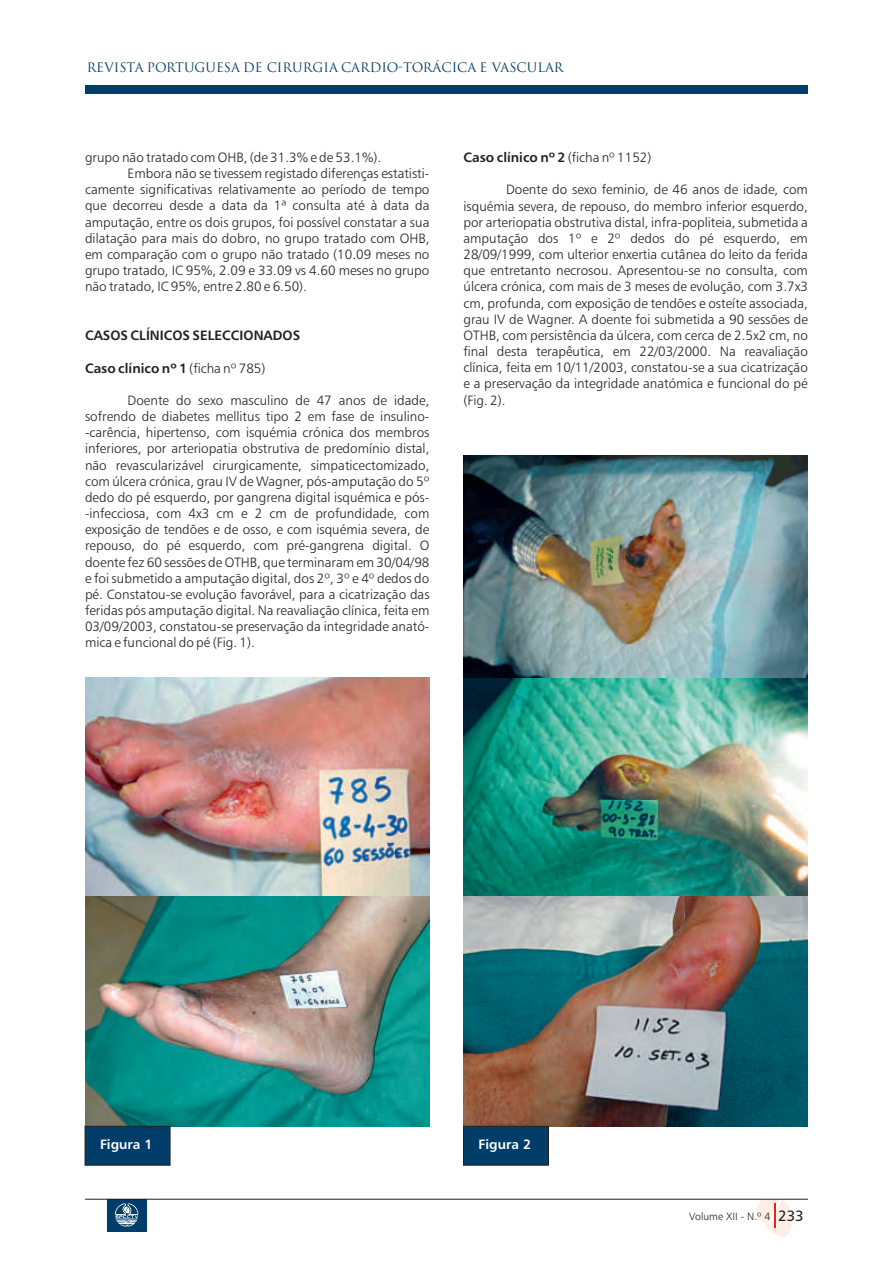
<style>
.page{position:relative;width:893px;height:1263px;background:#fff}
.page>*{position:absolute;margin:0;border:0;box-sizing:border-box;transform-origin:0 0}
.t1{font:13.5px/16.2px "Humanist 777 BT Light B";color:#231f20;text-align:justify}
.t2{font:13.5px "Humanist 777 BT Roman B,Bold";color:#231f20}
.t3{font:13.5px "Humanist 777 BT Roman B,Bold";color:#fff}
.t4{font:12.75px "Trajax";color:#003d68}
.t5{font:10.5px "Humanist 777 BT Light B";color:#231f20}
.s1{font-family:"Humanist 777 BT Light B"}
.s2{font-family:"Humanist 777 BT Roman B";font-size:15px}
</style>
<div class="page">
<div style="left:85px;top:85px;width:723px;height:9px;background:#003d68"></div>
<img style="left:85px;top:677px;width:344px;height:449px">
<img style="left:463px;top:456px;width:345px;height:670px">
<div style="left:107px;top:1199px;width:40px;height:33px;background:#003d68"></div>
<svg style="left:115px;top:1203px;width:23px;height:24px"></svg>
<svg style="left:757px;top:1200px;width:35px;height:37px"></svg>
<hr style="left:85px;top:1199px;width:723px;height:1px;background:#231f20">
<svg style="left:84px;top:1125px;width:87px;height:41px;background:#083f65"></svg>
<svg style="left:463px;top:1125px;width:86px;height:41px;background:#063c62"></svg>
<p class="t4" style="left:87px;top:62px;width:478px">REVISTA PORTUGUESA DE CIRURGIA CARDIO-TORáCICA E VASCULAR</p>
<p class="t1" style="left:85px;top:150px;width:298px">grupo não tratado com OHB, (de 31.3% e de 53.1%).</p>
<p class="t1" style="left:128px;top:166px;width:303px">Embora não se tivessem registado diferenças estatisti-</p>
<p class="t1" style="left:85px;top:183px;width:346px">camente significativas relativamente ao período de tempo</p>
<p class="t1" style="left:85px;top:199px;width:346px">que decorreu desde a data da 1ª consulta até à data da</p>
<p class="t1" style="left:85px;top:215px;width:346px">amputação, entre os dois grupos, foi possível constatar a sua</p>
<p class="t1" style="left:85px;top:231px;width:346px">dilatação para mais do dobro, no grupo tratado com OHB,</p>
<p class="t1" style="left:85px;top:247px;width:346px">em comparação com o grupo não tratado (10.09 meses no</p>
<p class="t1" style="left:85px;top:263px;width:346px">grupo tratado, IC 95%, 2.09 e 33.09 vs 4.60 meses no grupo</p>
<p class="t1" style="left:85px;top:280px;width:223px">não tratado, IC 95%, entre 2.80 e 6.50).</p>
<p class="t2" style="left:85px;top:330px;width:217px">CASOS CLÍNICOS SELECCIONADOS</p>
<p class="t2" style="left:85px;top:362px;width:182px">Caso clínico nº 1 <span class="s1">(ficha nº 785)</span></p>
<p class="t1" style="left:85px;top:393px;width:346px;text-indent:43px">Doente do sexo masculino de 47 anos de idade, sofrendo de diabetes mellitus tipo 2 em fase de insulino--carência, hipertenso, com isquémia crónica dos membros inferiores, por arteriopatia obstrutiva de predomínio distal, não revascularizável cirurgicamente, simpaticectomizado, com úlcera crónica, grau IV de Wagner, pós-amputação do 5º dedo do pé esquerdo, por gangrena digital isquémica e pós--infecciosa, com 4x3 cm e 2 cm de profundidade, com exposição de tendões e de osso, e com isquémia severa, de repouso, do pé esquerdo, com pré-gangrena digital. O doente fez 60 sessões de OTHB, que terminaram em 30/04/98 e foi submetido a amputação digital, dos 2º, 3º e 4º dedos do pé. Constatou-se evolução favorável, para a cicatrização das feridas pós amputação digital. Na reavaliação clínica, feita em 03/09/2003, constatou-se preservação da integridade anató&shy;mica e funcional do pé (Fig. 1).</p>
<p class="t2" style="left:463px;top:152px;width:189px">Caso clínico nº 2 <span class="s1">(ficha nº 1152)</span></p>
<p class="t1" style="left:463px;top:183px;width:346px;text-indent:43px">Doente do sexo feminio, de 46 anos de idade, com isquémia severa, de repouso, do membro inferior esquerdo, por arteriopatia obstrutiva distal, infra-popliteia, submetida a amputação dos 1º e 2º dedos do pé esquerdo, em 28/09/1999, com ulterior enxertia cutânea do leito da ferida que entretanto necrosou. Apresentou-se no consulta, com úlcera crónica, com mais de 3 meses de evolução, com 3.7x3 cm, profunda, com exposição de tendões e osteíte associada, grau IV de Wagner. A doente foi submetida a 90 sessões de OTHB, com persistência da úlcera, com cerca de 2.5x2 cm, no final desta terapêutica, em 22/03/2000. Na reavaliação clínica, feita em 10/11/2003, constatou-se a sua cicatrização e a preservação da integridade anatómica e funcional do pé (Fig. 2).</p>
<p class="t3" style="left:100px;top:1139px;width:54px">Figura 1</p>
<p class="t3" style="left:478px;top:1139px;width:54px">Figura 2</p>
<p class="t5" style="left:689px;top:1212px;width:116px">Volume XII - N.º 4 <span class="s2">233</span></p>
</div>
